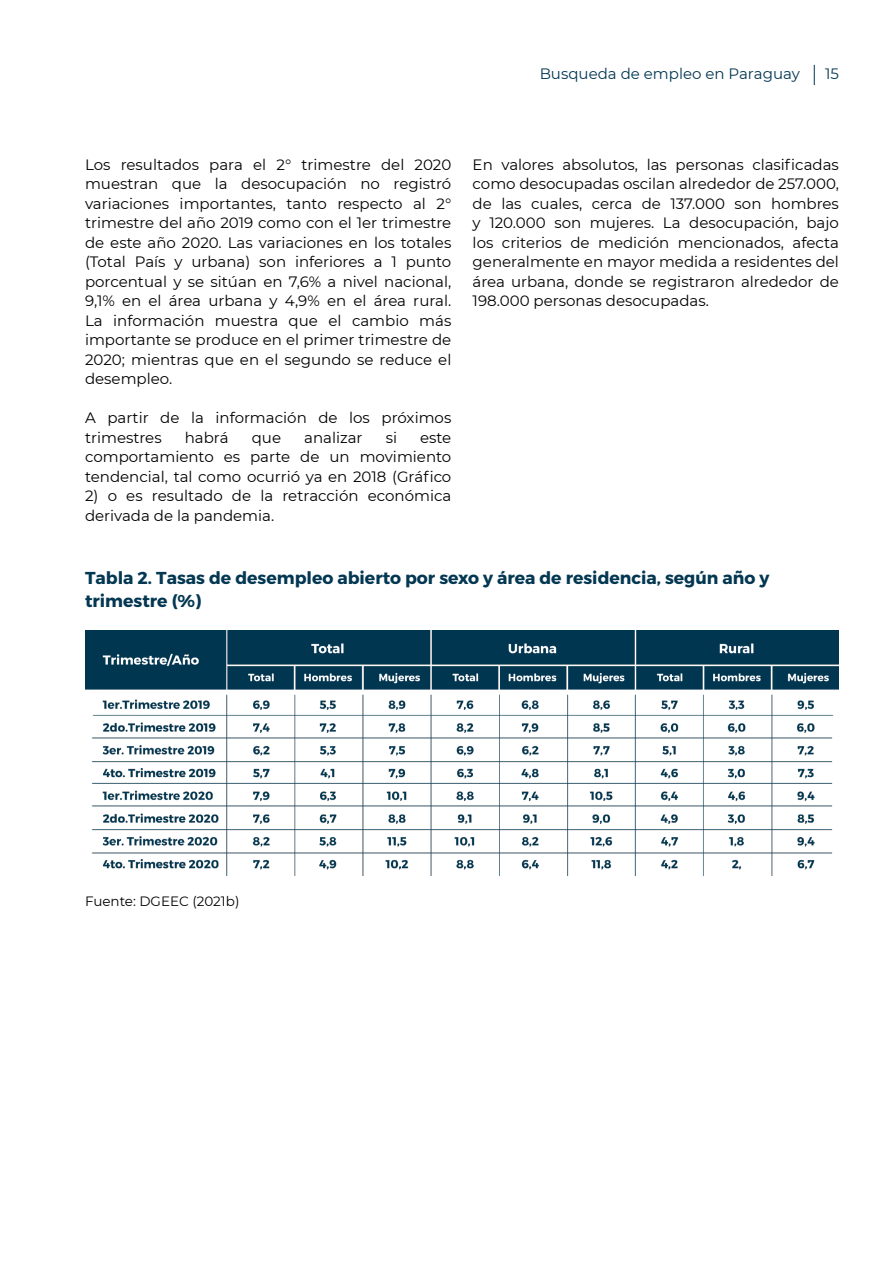
<style>
.page{position:relative;width:893px;height:1263px;background:#fff}
.page>*{position:absolute;margin:0;border:0;box-sizing:border-box;transform-origin:0 0}
.t1{font:700 17.25px/22.5px "Montserrat";color:#033752}
.t2{font:15px/19.5px "Montserrat";color:#000101;text-align:justify}
.t3{font:15px "Montserrat";color:#033752}
.t4{font:13.5px "Montserrat";color:#000101}
</style>
<div class="page">
<svg style="left:814px;top:65px;width:1px;height:20px"></svg>
<img style="left:85px;top:631px;width:754px;height:244px">
<p class="t3" style="left:540px;top:64px;width:262px">Busqueda de empleo en Paraguay</p>
<p class="t3" style="left:825px;top:64px;width:15px">15</p>
<p class="t2" style="left:85px;top:154px;width:368px">Los resultados para el 2° trimestre del 2020 muestran que la desocupación no registró variaciones importantes, tanto respecto al 2° trimestre del año 2019 como con el 1er trimestre de este año 2020. Las variaciones en los totales (Total País y urbana) son inferiores a 1 punto porcentual y se sitúan en 7,6% a nivel nacional, 9,1% en el área urbana y 4,9% en el área rural.<br>La información muestra que el cambio más importante se produce en el primer trimestre de 2020; mientras que en el segundo se reduce el desempleo.</p>
<p class="t2" style="left:85px;top:408px;width:368px">A partir de la información de los próximos trimestres</p>
<p class="t2" style="left:185px;top:427px;width:45px">habrá</p>
<p class="t2" style="left:252px;top:427px;width:31px">que</p>
<p class="t2" style="left:304px;top:427px;width:60px">analizar</p>
<p class="t2" style="left:386px;top:427px;width:13px">si</p>
<p class="t2" style="left:85px;top:427px;width:368px;text-indent:335px">este comportamiento es parte de un movimiento tendencial, tal como ocurrió ya en 2018 (Gráfico</p>
<p class="t2" style="left:85px;top:486px;width:368px">2) o es resultado de la retracción económica derivada de la pandemia.</p>
<p class="t2" style="left:473px;top:154px;width:368px">En valores absolutos, las personas clasificadas como desocupadas oscilan alrededor de 257.000, de las cuales, cerca de 137.000 son hombres y 120.000 son mujeres. La desocupación, bajo los criterios de medición mencionados, afecta generalmente en mayor medida a residentes del área urbana, donde se registraron alrededor de 198.000 personas desocupadas.</p>
<p class="t1" style="left:85px;top:567px;width:686px">Tabla 2. Tasas de desempleo abierto por sexo y área de residencia, según año y trimestre (%)</p>
<p class="t4" style="left:85px;top:892px;width:156px">Fuente: DGEEC (2021b)</p>
</div>
